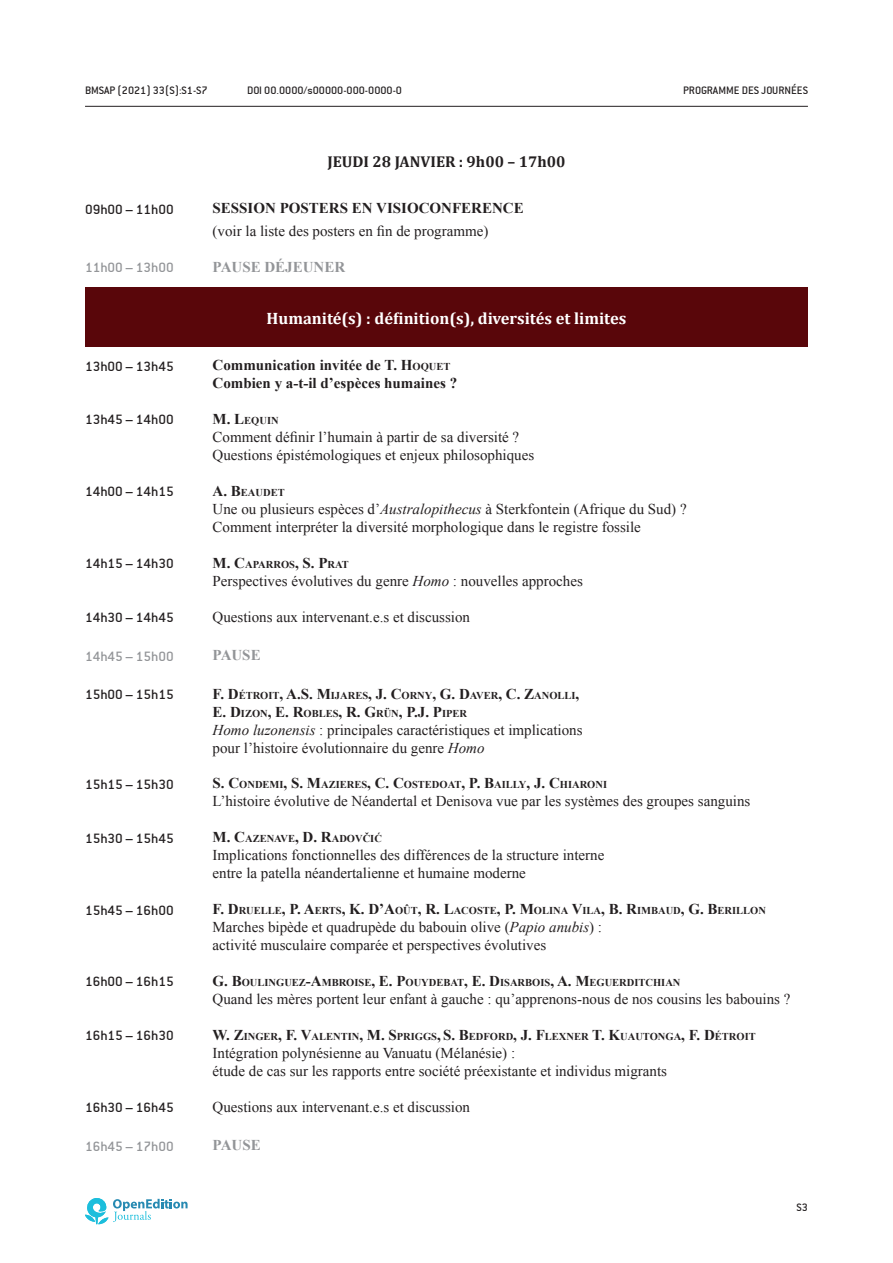
<style>
.page{position:relative;width:893px;height:1263px;background:#fff}
.page>*{position:absolute;margin:0;border:0;box-sizing:border-box;transform-origin:0 0}
.BMSAP_-_Titre_1{font:700 16.5px "Cambria";color:#fff}
.BMSAP_-_Titre_1-2{font:700 15.75px "Cambria";color:#231f20}
.t1{font:15px "Times New Roman";color:#231f20}
.t2{font:15px "Conduit ITC";color:#231f20}
.t3{font:700 15px "Times New Roman";color:#231f20}
.t4{font:15px "Conduit ITC";color:#939598}
.t5{font:700 15px "Times New Roman";color:#231f20}
.t6{font:700 15px "Times New Roman";color:#939598}
.t7{font:12px "Conduit ITC";color:#231f20}
.t8{font:700 10.5px "Times New Roman";color:#231f20}
.s1{font-style:inherit}
.s2{font-size:10.5px}
.s3{font-size:15px}
.s4{font-style:italic}
</style>
<div class="page">
<hr style="left:85px;top:106px;width:723px;height:1px;background:#231f20">
<svg style="left:85px;top:1198px;width:103px;height:26px"></svg>
<div style="left:85px;top:287px;width:723px;height:60px;background:#59060a"></div>
<p class="t7" style="left:85px;top:83px;width:124px">BMSAP (2021) 33(S):S1-S7</p>
<p class="t7" style="left:247px;top:83px;width:156px">DOI 00.0000/s00000-000-0000-0</p>
<p class="BMSAP_-_Titre_1-2" style="left:327px;top:150px;width:240px">JEUDI 28 JANVIER : 9h00 – 17h00</p>
<p class="t7" style="left:683px;top:83px;width:126px">PROGRAMME DES JOURNÉES</p>
<p class="t2" style="left:85px;top:201px;width:90px">09h00 – 11h00</p>
<p class="t3" style="left:213px;top:198px;width:313px">SESSION POSTERS EN VISIOCONFERENCE</p>
<p class="t1" style="left:213px;top:221px;width:277px">(voir la liste des posters en fin de programme)</p>
<p class="t4" style="left:85px;top:259px;width:90px">11h00 – 13h00</p>
<p class="t6" style="left:213px;top:256px;width:134px">PAUSE DÉJEUNER</p>
<p class="BMSAP_-_Titre_1" style="left:267px;top:306px;width:361px">Humanité(s) : définition(s), diversités et limites</p>
<p class="t2" style="left:85px;top:357px;width:90px">13h00 – 13h45</p>
<p class="t3" style="left:213px;top:354px;width:239px">Communication invitée de T. <span class="s1">H</span><span class="s2">OQUET</span></p>
<p class="t3" style="left:213px;top:372px;width:246px">Combien y a-t-il d’espèces humaines ?</p>
<p class="t2" style="left:85px;top:411px;width:90px">13h45 – 14h00</p>
<p class="t8" style="left:213px;top:413px;width:68px"><span class="s3">M. L</span>EQUIN</p>
<p class="t1" style="left:213px;top:427px;width:308px">Comment définir l’humain à partir de sa diversité ?</p>
<p class="t1" style="left:213px;top:445px;width:323px">Questions épistémologiques et enjeux philosophiques</p>
<p class="t2" style="left:85px;top:483px;width:90px">14h00 – 14h15</p>
<p class="t8" style="left:213px;top:485px;width:74px"><span class="s3">A.</span> <span class="s3">B</span>EAUDET</p>
<p class="t1" style="left:213px;top:499px;width:476px">Une ou plusieurs espèces d’<span class="s4">Australopithecus</span> à Sterkfontein (Afrique du Sud) ?</p>
<p class="t1" style="left:213px;top:517px;width:430px">Comment interpréter la diversité morphologique dans le registre fossile</p>
<p class="t2" style="left:85px;top:555px;width:90px">14h15 – 14h30</p>
<p class="t8" style="left:213px;top:557px;width:138px"><span class="s3">M.</span> <span class="s3">C</span>APARROS<span class="s3">, S.</span> <span class="s3">P</span>RAT</p>
<p class="t1" style="left:213px;top:570px;width:372px">Perspectives évolutives du genre <span class="s4">Homo</span> : nouvelles approches</p>
<p class="t2" style="left:85px;top:609px;width:90px">14h30 – 14h45</p>
<p class="t1" style="left:213px;top:606px;width:259px">Questions aux intervenant.e.s et discussion</p>
<p class="t4" style="left:85px;top:647px;width:90px">14h45 – 15h00</p>
<p class="t6" style="left:213px;top:644px;width:50px">PAUSE</p>
<p class="t2" style="left:85px;top:686px;width:90px">15h00 – 15h15</p>
<p class="t8" style="left:213px;top:688px;width:368px"><span class="s3">F. D</span>ÉTROIT<span class="s3">, A.S. M</span>IJARES<span class="s3">, J. C</span>ORNY<span class="s3">, G. D</span>AVER<span class="s3">, C. Z</span>ANOLLI<span class="s3">,</span></p>
<p class="t5" style="left:213px;top:701px;width:256px">E. D<span class="s2">IZON</span>, E. R<span class="s2">OBLES</span>, R. G<span class="s2">RÜN</span>, P.J. P<span class="s2">IPER</span></p>
<p class="t1" style="left:213px;top:719px;width:371px"><span class="s4">Homo luzonensis</span> : principales caractéristiques et implications</p>
<p class="t1" style="left:213px;top:737px;width:274px">pour l’histoire évolutionnaire du genre <span class="s4">Homo</span></p>
<p class="t2" style="left:85px;top:776px;width:90px">15h15 – 15h30</p>
<p class="t8" style="left:213px;top:778px;width:396px"><span class="s3">S. C</span>ONDEMI<span class="s3">, S. M</span>AZIERES<span class="s3">, C. C</span>OSTEDOAT<span class="s3">, P. B</span>AILLY<span class="s3">, J. C</span>HIARONI</p>
<p class="t1" style="left:213px;top:791px;width:539px">L’histoire évolutive de Néandertal et Denisova vue par les systèmes des groupes sanguins</p>
<p class="t2" style="left:85px;top:830px;width:90px">15h30 – 15h45</p>
<p class="t8" style="left:213px;top:831px;width:171px"><span class="s3">M.</span> <span class="s3">C</span>AZENAVE<span class="s3">, D.</span> <span class="s3">R</span>ADOVČIĆ</p>
<p class="t1" style="left:213px;top:845px;width:393px">Implications fonctionnelles des différences de la structure interne</p>
<p class="t1" style="left:213px;top:863px;width:315px">entre la patella néandertalienne et humaine moderne</p>
<p class="t2" style="left:85px;top:901px;width:90px">15h45 – 16h00</p>
<p class="t8" style="left:213px;top:903px;width:555px"><span class="s3">F. D</span>RUELLE<span class="s3">, P. A</span>ERTS<span class="s3">, K. D’A</span>OÛT<span class="s3">, R. L</span>ACOSTE<span class="s3">, P. M</span>OLINA <span class="s3">V</span>ILA<span class="s3">, B. R</span>IMBAUD<span class="s3">, G. B</span>ERILLON</p>
<p class="t1" style="left:213px;top:917px;width:391px">Marches bipède et quadrupède du babouin olive (<span class="s4">Papio anubis</span>) :</p>
<p class="t1" style="left:213px;top:935px;width:335px">activité musculaire comparée et perspectives évolutives</p>
<p class="t2" style="left:85px;top:973px;width:90px">16h00 – 16h15</p>
<p class="t8" style="left:213px;top:975px;width:469px"><span class="s3">G. B</span>OULINGUEZ<span class="s3">-A</span>MBROISE<span class="s3">, E. P</span>OUYDEBAT<span class="s3">, E. D</span>ISARBOIS<span class="s3">, A. M</span>EGUERDITCHIAN</p>
<p class="t1" style="left:213px;top:989px;width:579px">Quand les mères portent leur enfant à gauche : qu’apprenons-nous de nos cousins les babouins ?</p>
<p class="t2" style="left:85px;top:1027px;width:90px">16h15 – 16h30</p>
<p class="t8" style="left:213px;top:1029px;width:545px"><span class="s3">W. Z</span>INGER<span class="s3">, F. V</span>ALENTIN<span class="s3">, M. S</span>PRIGGS<span class="s3">, S. B</span>EDFORD<span class="s3">, J. F</span>LEXNER <span class="s3">T. K</span>UAUTONGA<span class="s3">, F. D</span>ÉTROIT</p>
<p class="t1" style="left:213px;top:1043px;width:304px">Intégration polynésienne au Vanuatu (Mélanésie) :</p>
<p class="t1" style="left:213px;top:1061px;width:456px">étude de cas sur les rapports entre société préexistante et individus migrants</p>
<p class="t2" style="left:85px;top:1099px;width:90px">16h30 – 16h45</p>
<p class="t1" style="left:213px;top:1097px;width:259px">Questions aux intervenant.e.s et discussion</p>
<p class="t4" style="left:85px;top:1138px;width:90px">16h45 – 17h00</p>
<p class="t6" style="left:213px;top:1135px;width:50px">PAUSE</p>
<p class="t7" style="left:796px;top:1200px;width:13px">S3</p>
</div>
